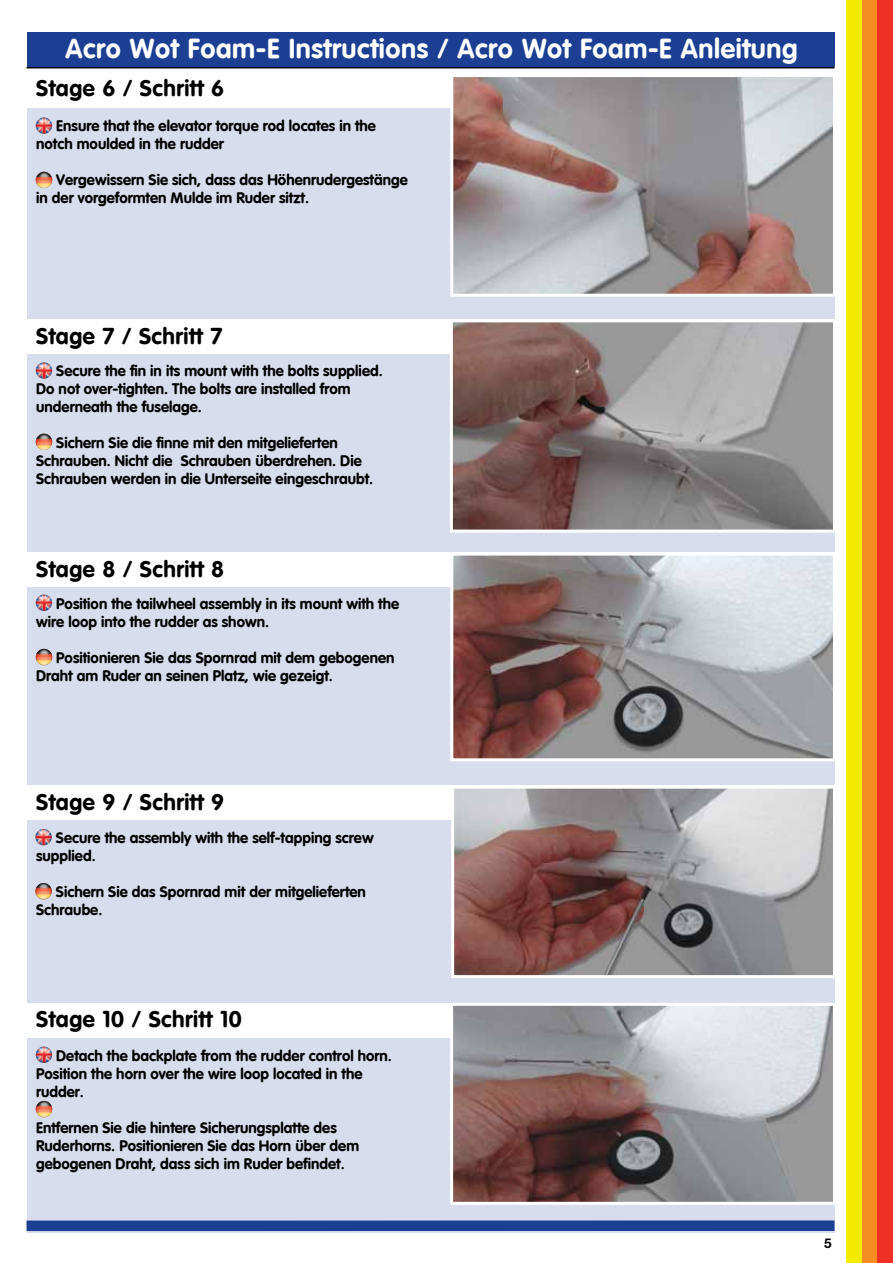
<style>
.page{position:relative;width:893px;height:1263px;background:#fff}
.page>*{position:absolute;margin:0;border:0;box-sizing:border-box;transform-origin:0 0}
.t1{font:700 27px "Corporate Rounded";letter-spacing:.02em;color:#fff}
.t2{font:700 22.5px "Corporate Rounded";letter-spacing:.02em;color:#000}
.t3{font:700 15px/18px "Corporate Rounded";color:#000}
.t4{font:700 13.5px "Helvetica Neue";color:#000}
</style>
<div class="page">
<div style="left:27px;top:68px;width:807px;height:1164px;background:#d8dded"></div>
<div style="left:27px;top:32px;width:807px;height:42px;background:#1c3f94"></div>
<div style="left:861px;top:0;width:16px;height:1263px;background:#f48e23"></div>
<div style="left:877px;top:0;width:16px;height:1263px;background:#ee3124"></div>
<div style="left:846px;top:0;width:15px;height:1263px;background:#f5eb00"></div>
<div style="left:26px;top:68px;width:818px;height:40px;background:#fff"></div>
<img style="left:454px;top:78px;width:378px;height:215px">
<div style="left:450px;top:74px;width:386px;height:223px;border:3px solid #fff"></div>
<hr style="left:27px;top:67px;width:807px;height:1px;background:#000">
<img style="left:36px;top:117px;width:16px;height:17px">
<img style="left:36px;top:172px;width:16px;height:16px">
<div style="left:26px;top:319px;width:817px;height:34px;background:#fff"></div>
<img style="left:454px;top:323px;width:378px;height:205px">
<div style="left:450px;top:319px;width:386px;height:213px;border:3px solid #fff"></div>
<img style="left:36px;top:362px;width:16px;height:17px">
<img style="left:36px;top:434px;width:16px;height:16px">
<div style="left:27px;top:553px;width:817px;height:34px;background:#fff"></div>
<img style="left:454px;top:557px;width:378px;height:200px">
<div style="left:450px;top:553px;width:386px;height:208px;border:3px solid #fff"></div>
<img style="left:36px;top:594px;width:16px;height:17px">
<img style="left:36px;top:649px;width:16px;height:16px">
<div style="left:27px;top:786px;width:817px;height:34px;background:#fff"></div>
<img style="left:455px;top:790px;width:377px;height:184px">
<div style="left:451px;top:786px;width:385px;height:192px;border:3px solid #fff"></div>
<img style="left:35px;top:829px;width:17px;height:16px">
<img style="left:35px;top:883px;width:17px;height:16px">
<div style="left:27px;top:1003px;width:817px;height:34px;background:#fff"></div>
<img style="left:454px;top:1007px;width:378px;height:194px">
<div style="left:450px;top:1003px;width:386px;height:202px;border:3px solid #fff"></div>
<img style="left:36px;top:1046px;width:16px;height:17px">
<img style="left:36px;top:1101px;width:16px;height:16px">
<div style="left:27px;top:1220px;width:807px;height:11px;background:#1c3f94"></div>
<h1 class="t1" style="left:65px;top:33px;width:734px">Acro Wot Foam-E Instructions / Acro Wot Foam-E Anleitung</h1>
<h2 class="t2" style="left:36px;top:75px;width:190px">Stage 6 / Schritt 6</h2>
<p class="t3" style="left:36px;top:117px;width:341px;text-indent:20px">Ensure that the elevator torque rod locates in the notch moulded in the rudder</p>
<p class="t3" style="left:36px;top:171px;width:373px;text-indent:20px">Vergewissern Sie sich, dass das Höhenrudergestänge in der vorgeformten Mulde im Ruder sitzt.</p>
<h2 class="t2" style="left:36px;top:322px;width:188px">Stage 7 / Schritt 7</h2>
<p class="t3" style="left:36px;top:362px;width:348px;text-indent:20px">Secure the fin in its mount with the bolts supplied.<br>Do not over-tighten. The bolts are installed from underneath the fuselage.</p>
<p class="t3" style="left:36px;top:434px;width:339px;text-indent:20px">Sichern Sie die finne mit den mitgelieferten<br>Schrauben. Nicht die Schrauben überdrehen. Die<br>Schrauben werden in die Unterseite eingeschraubt.</p>
<h2 class="t2" style="left:36px;top:555px;width:190px">Stage 8 / Schritt 8</h2>
<p class="t3" style="left:36px;top:595px;width:365px;text-indent:20px">Position the tailwheel assembly in its mount with the wire loop into the rudder as shown.</p>
<p class="t3" style="left:36px;top:649px;width:360px;text-indent:20px">Positionieren Sie das Spornrad mit dem gebogenen<br>Draht am Ruder an seinen Platz, wie gezeigt.</p>
<h2 class="t2" style="left:36px;top:789px;width:190px">Stage 9 / Schritt 9</h2>
<p class="t3" style="left:36px;top:829px;width:339px;text-indent:20px">Secure the assembly with the self-tapping screw supplied.</p>
<p class="t3" style="left:36px;top:883px;width:331px;text-indent:20px">Sichern Sie das Spornrad mit der mitgelieferten<br>Schraube.</p>
<h2 class="t2" style="left:36px;top:1006px;width:207px">Stage 10 / Schritt 10</h2>
<p class="t3" style="left:36px;top:1046px;width:357px;text-indent:20px">Detach the backplate from the rudder control horn.<br>Position the horn over the wire loop located in the rudder.</p>
<p class="t3" style="left:36px;top:1118px;width:325px">Entfernen Sie die hintere Sicherungsplatte des<br>Ruderhorns. Positionieren Sie das Horn über dem gebogenen Draht, dass sich im Ruder befindet.</p>
<p class="t4" style="left:824px;top:1235px;width:9px">5</p>
</div>
